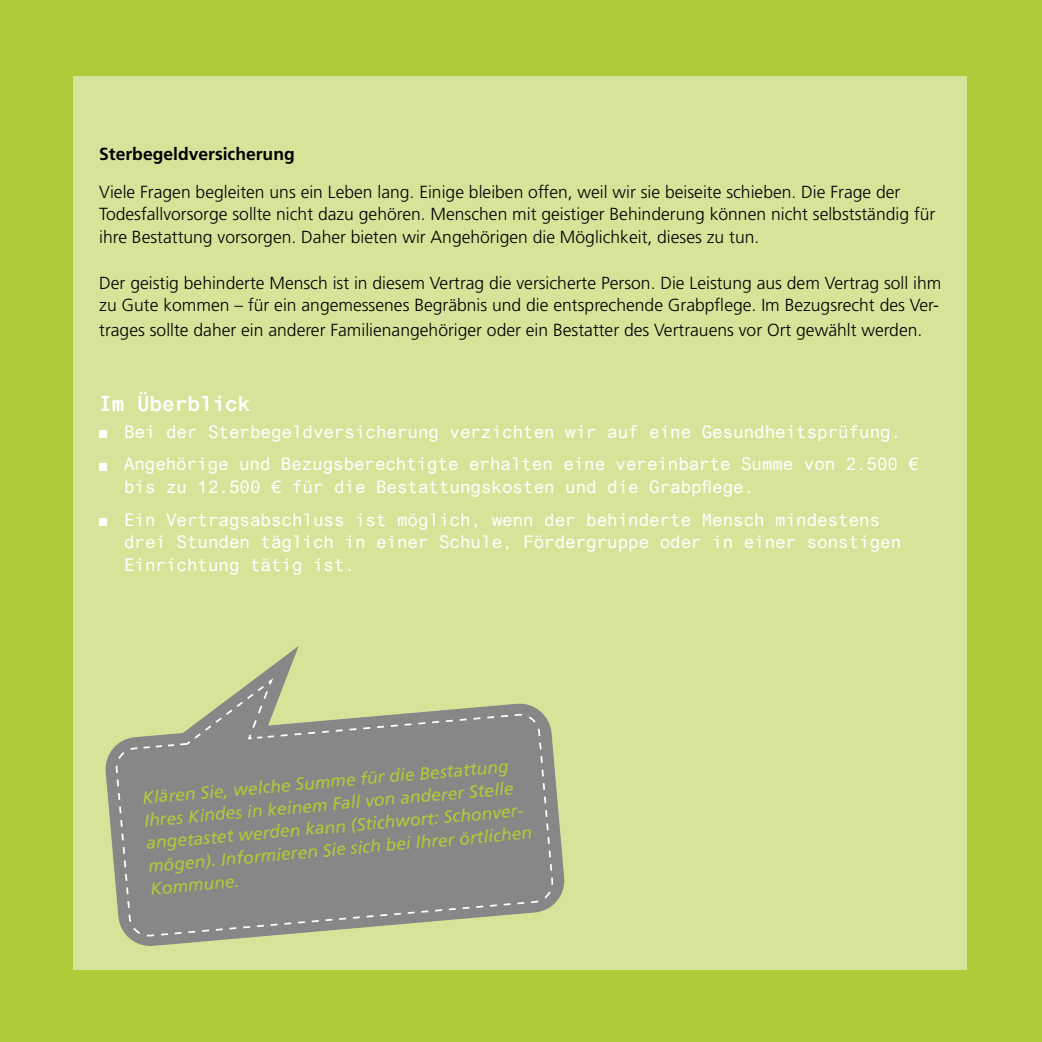
<style>
.page{position:relative;width:1042px;height:1042px;background:#afcb37}
.page>*{position:absolute;margin:0;border:0;box-sizing:border-box;transform-origin:0 0}
.t1{font:21px "Arialmonospaced Boldfor SAP";color:#fff}
.t2{font:300 17.5px/22.8px "Frutiger LT Std";color:#000}
.t3{font:17.5px/32.7px "Arialmonospacedfor SAP";color:#fff}
.t4{font:italic 17.5px/22.8px "Frutiger LT Std";color:#afcb37}
.t5{font:700 17.5px "Frutiger LT Std";color:#000}
</style>
<div class="page">
<div style="left:73px;top:77px;width:893px;height:893px;background:#d6e49a"></div>
<div style="left:99px;top:430px;width:8px;height:7px;background:#fff"></div>
<div style="left:99px;top:463px;width:8px;height:7px;background:#fff"></div>
<div style="left:99px;top:518px;width:8px;height:8px;background:#fff"></div>
<svg style="left:105px;top:646px;width:460px;height:300px"></svg>
<svg style="left:115px;top:675px;width:439px;height:262px"></svg>
<p class="t5" style="left:99px;top:143px;width:197px">Sterbegeldversicherung</p>
<p class="t2" style="left:99px;top:180px;width:837px">Viele Fragen begleiten uns ein Leben lang. Einige bleiben offen, weil wir sie beiseite schieben. Die Frage der<br>Todesfallvorsorge sollte nicht dazu gehören. Menschen mit geistiger Behinderung können nicht selbstständig für ihre Bestattung vorsorgen. Daher bieten wir Angehörigen die Möglichkeit, dieses zu tun.</p>
<p class="t2" style="left:99px;top:271px;width:844px">Der geistig behinderte Mensch ist in diesem Vertrag die versicherte Person. Die Leistung aus dem Vertrag soll ihm zu Gute kommen – für ein angemessenes Begräbnis und die entsprechende Grabpflege. Im Bezugsrecht des Ver-</p>
<p class="t2" style="left:99px;top:319px;width:824px">trages sollte daher ein anderer Familienangehöriger oder ein Bestatter des Vertrauens vor Ort gewählt werden.</p>
<p class="t1" style="left:99px;top:391px;width:153px">Im Überblick</p>
<p class="t3" style="left:124px;top:415px;width:796px">Bei der Sterbegeldversicherung verzichten wir auf eine Gesundheitsprüfung.<br>Angehörige und Bezugsberechtigte erhalten eine vereinbarte Summe von 2.500 €</p>
<p class="t3" style="left:124px;top:470px;width:758px">bis zu 12.500 € für die Bestattungskosten und die Grabpflege.<br>Ein Vertragsabschluss ist möglich, wenn der behinderte Mensch mindestens</p>
<p class="t3" style="left:124px;top:531px;width:779px;line-height:22.8px">drei Stunden täglich in einer Schule, Fördergruppe oder in einer sonstigen<br>Einrichtung tätig ist.</p>
<p class="t4" style="left:141px;top:786px;width:387px;rotate:-5deg">Klären Sie, welche Summe für die Bestattung Ihres Kindes in keinem Fall von anderer Stelle angetastet werden kann (Stichwort: Schonver&shy;mögen). Informieren Sie sich bei Ihrer örtlichen Kommune.</p>
</div>
